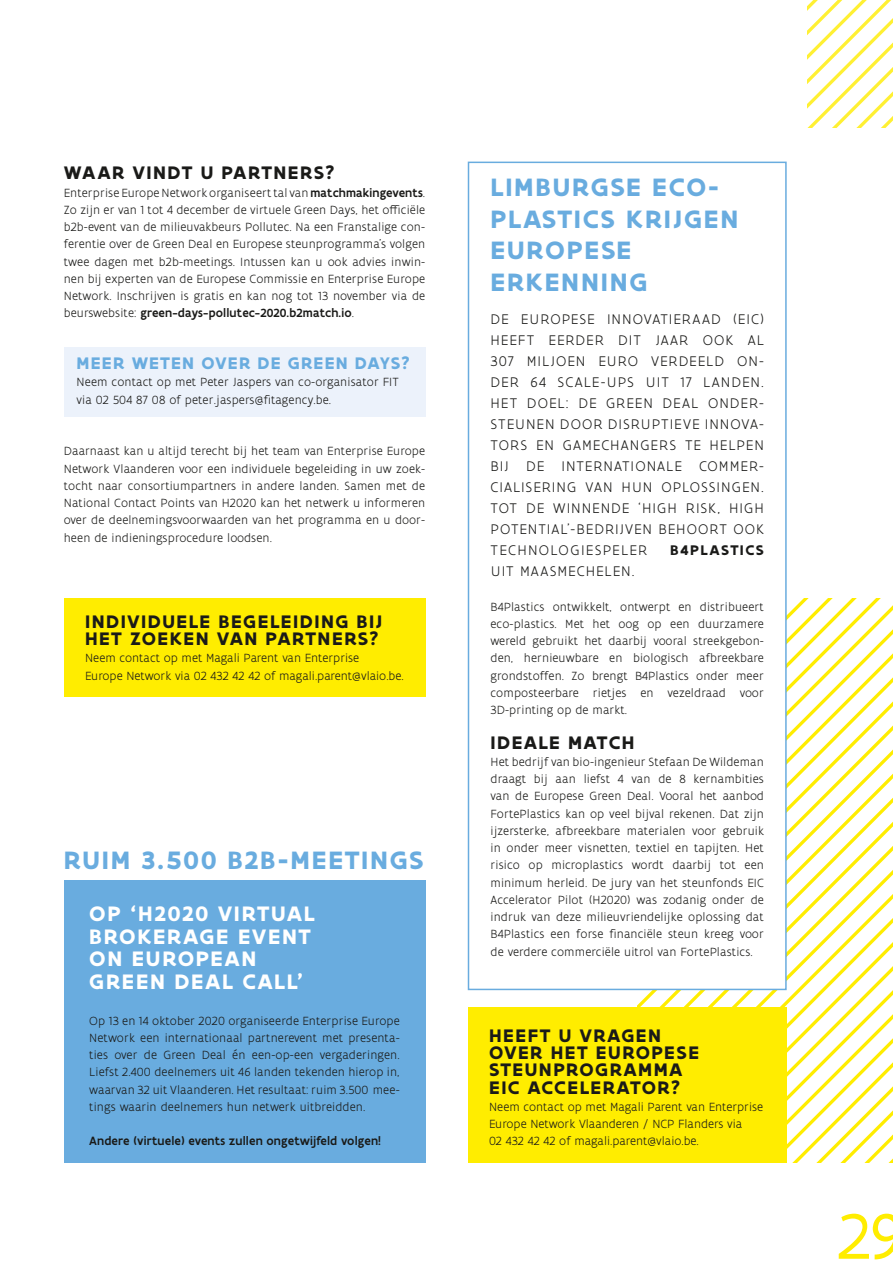
<style>
.page{position:relative;width:893px;height:1263px;background:#fff}
.page>*{position:absolute;margin:0;border:0;box-sizing:border-box;transform-origin:0 0}
.t1{font:69px "Flanders Art Sans";color:#ffed00}
.t2{font:700 27px/31.5px "Flanders Art Sans";letter-spacing:.065em;color:#69acdf}
.t3{font:700 22.5px/22.5px "Flanders Art Sans";letter-spacing:.07em;color:#fff}
.t4{font:700 19.5px/17.2px "Flanders Art Sans";letter-spacing:.07em;color:#1a1a18}
.t5{font:700 18px "Flanders Art Sans";letter-spacing:.06em;color:#69acdf}
.t6{font:300 15px/21px "Flanders Art Sans";letter-spacing:.075em;color:#1a1a18;text-align:justify}
.t7{font:700 15px "Flanders Art Sans";letter-spacing:.095em;color:#1a1a18}
.t8{font:300 12.75px/17.2px "Flanders Art Sans";letter-spacing:.01em;color:#1a1a18;text-align:justify}
.t9{font:500 12.75px "Flanders Art Sans";letter-spacing:.01em;color:#1a1a18}
.s1{font-weight:500}
</style>
<div class="page">
<svg style="left:638px;top:599px;width:255px;height:564px"></svg>
<div style="left:64px;top:347px;width:361px;height:35px;background:#ecf2fb"></div>
<div style="left:64px;top:368px;width:361px;height:48px;background:#ecf2fb"></div>
<div style="left:468px;top:162px;width:318px;height:827px;background:#fff"></div>
<div style="left:468px;top:162px;width:319px;height:828px;border:2px solid #69acdf"></div>
<div style="left:468px;top:1007px;width:319px;height:156px;background:#ffed00"></div>
<div style="left:64px;top:599px;width:361px;height:98px;background:#ffed00"></div>
<div style="left:64px;top:880px;width:361px;height:283px;background:#69acdf"></div>
<svg style="left:808px;top:0;width:85px;height:128px"></svg>
<h3 class="t4" style="left:64px;top:165px;width:273px">WAAR VINDT U PARTNERS?</h3>
<p class="t8" style="left:64px;top:184px;width:363px">Enterprise Europe Network organiseert tal van <span class="s1">matchmakingevents</span>.<br>Zo zijn er van 1 tot 4 december de virtuele Green Days, het officiële b2b-event van de milieuvakbeurs Pollutec. Na een Franstalige con&shy;ferentie over de Green Deal en Europese steunprogramma’s volgen twee dagen met b2b-meetings. Intussen kan u ook advies inwin&shy;nen bij experten van de Europese Commissie en Enterprise Europe Network. Inschrijven is gratis en kan nog tot 13 november via de beurswebsite: <span class="s1">green-days-pollutec-2020.b2match.io</span>.</p>
<h3 class="t5" style="left:77px;top:352px;width:335px">MEER WETEN OVER DE GREEN DAYS?</h3>
<p class="t8" style="left:77px;top:374px;width:324px">Neem contact op met Peter Jaspers van co-organisator FIT via 02 504 87 08 of peter.jaspers@fitagency.be.</p>
<p class="t8" style="left:64px;top:443px;width:363px">Daarnaast kan u altijd terecht bij het team van Enterprise Europe Network Vlaanderen voor een individuele begeleiding in uw zoek&shy;tocht naar consortiumpartners in andere landen. Samen met de National Contact Points van H2020 kan het netwerk u informeren over de deelnemingsvoorwaarden van het programma en u door&shy;heen de indieningsprocedure loodsen.</p>
<h3 class="t4" style="left:85px;top:613px;width:299px">INDIVIDUELE BEGELEIDING BIJ<br>HET ZOEKEN VAN PARTNERS?</h3>
<p class="t8" style="left:85px;top:650px;width:320px">Neem contact op met Magali Parent van Enterprise<br>Europe Network via 02 432 42 42 of magali.parent@vlaio.be.</p>
<h2 class="t2" style="left:64px;top:845px;width:362px">RUIM 3.500 B2B-MEETINGS</h2>
<h3 class="t3" style="left:89px;top:903px;width:227px">OP ‘H2020 VIRTUAL<br>BROKERAGE EVENT<br>ON EUROPEAN<br>GREEN DEAL CALL’</h3>
<p class="t8" style="left:89px;top:1012px;width:312px">Op 13 en 14 oktober 2020 organiseerde Enterprise Europe Network een internationaal partnerevent met presenta&shy;ties over de Green Deal én een-op-een vergaderingen.<br>Liefst 2.400 deelnemers uit 46 landen tekenden hierop in, waarvan 32 uit Vlaanderen. Het resultaat: ruim 3.500 mee&shy;tings waarin deelnemers hun netwerk uitbreidden.</p>
<p class="t9" style="left:89px;top:1133px;width:293px">Andere (virtuele) events zullen ongetwijfeld volgen!</p>
<h2 class="t2" style="left:490px;top:172px;width:249px">LIMBURGSE ECO-<br>PLASTICS KRIJGEN<br>EUROPESE<br>ERKENNING</h2>
<p class="t6" style="left:490px;top:309px;width:275px">DE EUROPESE INNOVATIERAAD (EIC)<br>HEEFT EERDER DIT JAAR OOK AL 307 MILJOEN EURO VERDEELD ON-DER 64 SCALE-UPS UIT 17 LANDEN.<br>HET DOEL: DE GREEN DEAL ONDER-STEUNEN DOOR DISRUPTIEVE INNOVA-TORS EN GAMECHANGERS TE HELPEN BIJ DE INTERNATIONALE COMMER-CIALISERING VAN HUN OPLOSSINGEN.<br>TOT DE WINNENDE ‘HIGH RISK, HIGH POTENTIAL’-BEDRIJVEN BEHOORT OOK TECHNOLOGIESPELER</p>
<p class="t7" style="left:670px;top:541px;width:95px">B4PLASTICS</p>
<p class="t6" style="left:491px;top:561px;width:145px">UIT MAASMECHELEN.</p>
<p class="t8" style="left:490px;top:598px;width:275px">B4Plastics ontwikkelt, ontwerpt en distribueert eco-plastics. Met het oog op een duurzamere wereld gebruikt het daarbij vooral streekgebon&shy;den, hernieuwbare en biologisch afbreekbare grondstoffen. Zo brengt B4Plastics onder meer composteerbare rietjes en vezeldraad voor 3D-printing op de markt.</p>
<h3 class="t4" style="left:490px;top:734px;width:145px">IDEALE MATCH</h3>
<p class="t8" style="left:490px;top:753px;width:275px">Het bedrijf van bio-ingenieur Stefaan De Wildeman draagt bij aan liefst 4 van de 8 kernambities van de Europese Green Deal. Vooral het aanbod FortePlastics kan op veel bijval rekenen. Dat zijn ijzersterke, afbreekbare materialen voor gebruik in onder meer visnetten, textiel en tapijten. Het risico op microplastics wordt daarbij tot een minimum herleid. De jury van het steunfonds EIC Accelerator Pilot (H2020) was zodanig onder de indruk van deze milieuvriendelijke oplossing dat B4Plastics een forse financiële steun kreeg voor de verdere commerciële uitrol van FortePlastics.</p>
<h3 class="t4" style="left:489px;top:1027px;width:212px">HEEFT U VRAGEN<br>OVER HET EUROPESE<br>STEUNPROGRAMMA<br>EIC ACCELERATOR?</h3>
<p class="t8" style="left:489px;top:1098px;width:276px;text-align:left">Neem contact op met Magali Parent van Enterprise<br>Europe Network Vlaanderen / NCP Flanders via<br>02 432 42 42 of magali.parent@vlaio.be.</p>
<h1 class="t1" style="left:838px;top:1194px;width:66px">29</h1>
</div>
